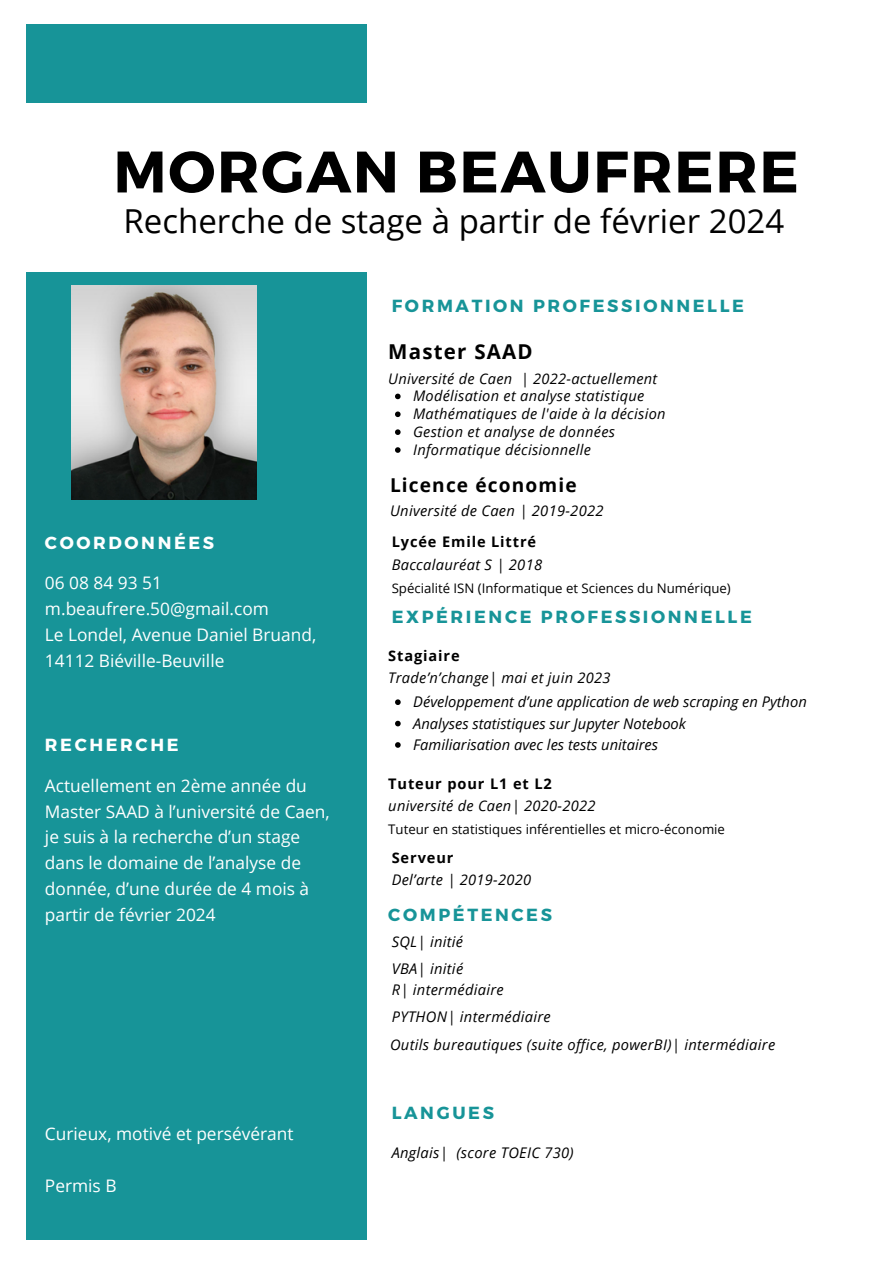
<style>
.page{position:relative;width:894px;height:1264px;background:#fff}
.page>*{position:absolute;margin:0;border:0;box-sizing:border-box;transform-origin:0 0}
.t1{font:700 58.35px "Montserrat";letter-spacing:.03em;color:#000}
.t2{font:33px "Open Sans";color:#000}
.t3{font:700 20.55px "Open Sans";letter-spacing:.06em;color:#000}
.t4{font:700 19.05px "Open Sans";letter-spacing:.06em;color:#000}
.t5{font:700 17.55px "Montserrat";letter-spacing:.15em;color:#179498}
.t6{font:700 17.55px "Montserrat";letter-spacing:.15em;color:#fff}
.t7{font:17.25px/25.8px "Open Sans";color:#fff}
.t8{font:italic 14.7px "Open Sans";letter-spacing:.02em;color:#000}
.t9{font:italic 14.7px "Open Sans";color:#000}
.t10{font:italic 14.55px "Open Sans";letter-spacing:.02em;color:#000}
.t11{font:700 14.55px "Open Sans";letter-spacing:.06em;color:#000}
.t12{font:13.2px "Open Sans";color:#000}
</style>
<div class="page">
<div style="left:27px;top:24px;width:340px;height:1215px;background:#179498"></div>
<div style="left:0;top:103px;width:893px;height:169px;background:#fff"></div>
<img style="left:71px;top:285px;width:185px;height:214px">
<svg style="left:395px;top:699px;width:5px;height:6px"></svg>
<svg style="left:395px;top:720px;width:5px;height:6px"></svg>
<svg style="left:395px;top:742px;width:5px;height:5px"></svg>
<svg style="left:395px;top:393px;width:5px;height:6px"></svg>
<svg style="left:395px;top:411px;width:5px;height:6px"></svg>
<svg style="left:395px;top:429px;width:5px;height:6px"></svg>
<svg style="left:395px;top:447px;width:5px;height:6px"></svg>
<p class="t1" style="left:113px;top:134px;width:686px">MORGAN BEAUFRERE</p>
<p class="t2" style="left:123px;top:197px;width:662px">Recherche de stage à partir de février 2024</p>
<p class="t5" style="left:391px;top:294px;width:353px">FORMATION PROFESSIONNELLE</p>
<p class="t3" style="left:388px;top:337px;width:146px">Master SAAD</p>
<p class="t10" style="left:413px;top:386px;width:232px">Modélisation et analyse statistique</p>
<p class="t10" style="left:413px;top:404px;width:254px">Mathématiques de l'aide à la décision</p>
<p class="t10" style="left:413px;top:421px;width:203px">Gestion et analyse de données</p>
<p class="t10" style="left:413px;top:439px;width:179px">Informatique décisionnelle</p>
<p class="t10" style="left:388px;top:368px;width:270px">Université de Caen | 2022-actuellement</p>
<p class="t6" style="left:45px;top:531px;width:171px">COORDONNÉES</p>
<p class="t7" style="left:45px;top:569px;width:118px">06 08 84 93 51</p>
<p class="t7" style="left:45px;top:595px;width:225px">m.beaufrere.50@gmail.com</p>
<p class="t7" style="left:45px;top:621px;width:273px">Le Londel, Avenue Daniel Bruand,</p>
<p class="t7" style="left:45px;top:647px;width:181px">14112 Biéville-Beuville</p>
<p class="t6" style="left:45px;top:733px;width:135px">RECHERCHE</p>
<p class="t7" style="left:45px;top:772px;width:286px">Actuellement en 2ème année du<br>Master SAAD à l’université de Caen, je suis à la recherche d’un stage dans le domaine de l’analyse de donnée, d’une durée de 4 mois à partir de février 2024</p>
<p class="t7" style="left:45px;top:1120px;width:250px">Curieux, motivé et persévérant</p>
<p class="t7" style="left:45px;top:1172px;width:73px">Permis B</p>
<p class="t4" style="left:390px;top:471px;width:188px">Licence économie</p>
<p class="t8" style="left:390px;top:500px;width:215px">Université de Caen | 2019-2022</p>
<p class="t11" style="left:391px;top:532px;width:146px">Lycée Emile Littré</p>
<p class="t8" style="left:391px;top:554px;width:152px">Baccalauréat S | 2018</p>
<p class="t12" style="left:391px;top:578px;width:340px">Spécialité ISN (Informatique et Sciences du Numérique)</p>
<p class="t5" style="left:391px;top:605px;width:361px">EXPÉRIENCE PROFESSIONNELLE</p>
<p class="t11" style="left:388px;top:645px;width:73px">Stagiaire</p>
<p class="t8" style="left:388px;top:667px;width:224px">Trade’n’change| mai et juin 2023</p>
<p class="t9" style="left:413px;top:691px;width:395px">Développement d’une application de web scraping en Python</p>
<p class="t9" style="left:413px;top:713px;width:274px">Analyses statistiques sur Jupyter Notebook</p>
<p class="t9" style="left:413px;top:734px;width:246px">Familiarisation avec les tests unitaires</p>
<p class="t11" style="left:388px;top:773px;width:165px">Tuteur pour L1 et L2</p>
<p class="t8" style="left:388px;top:795px;width:209px">université de Caen| 2020-2022</p>
<p class="t12" style="left:388px;top:819px;width:338px">Tuteur en statistiques inférentielles et micro-économie</p>
<p class="t11" style="left:391px;top:847px;width:63px">Serveur</p>
<p class="t8" style="left:391px;top:869px;width:141px">Del’arte | 2019-2020</p>
<p class="t5" style="left:388px;top:903px;width:165px">COMPÉTENCES</p>
<p class="t8" style="left:391px;top:931px;width:73px">SQL| initié</p>
<p class="t8" style="left:391px;top:958px;width:73px">VBA| initié</p>
<p class="t8" style="left:391px;top:979px;width:113px">R| intermédiaire</p>
<p class="t8" style="left:391px;top:1006px;width:160px">PYTHON| intermédiaire</p>
<p class="t8" style="left:390px;top:1033px;width:386px">Outils bureautiques (suite office, powerBI)| intermédiaire</p>
<p class="t5" style="left:391px;top:1101px;width:104px">LANGUES</p>
<p class="t8" style="left:391px;top:1142px;width:183px">Anglais| (score TOEIC 730)</p>
</div>
